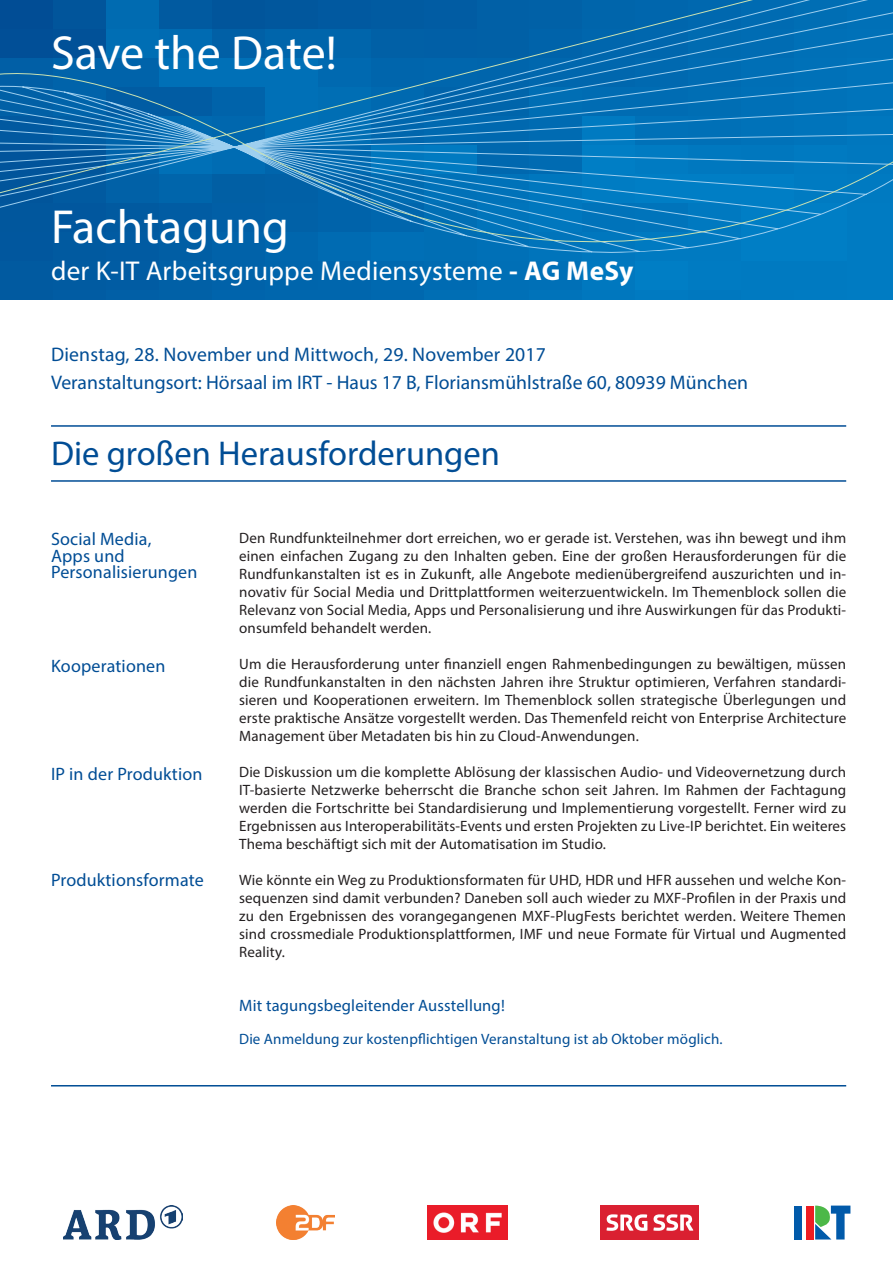
<style>
.page{position:relative;width:893px;height:1263px;background:#fff}
.page>*{position:absolute;margin:0;border:0;box-sizing:border-box;transform-origin:0 0}
.t1{font:48px "Myriad Pro";color:#fff}
.t2{font:34.5px "Myriad Pro";color:#014d95}
.t3{font:27.3px "Myriad Pro";letter-spacing:.01em;color:#fff}
.t4{font:19.65px/27.3px "Myriad Pro";color:#014d95}
.t5{font:18px/16.5px "Myriad Pro";letter-spacing:.01em;color:#014d95}
.t6{font:16.5px "Myriad Pro";letter-spacing:.01em;color:#014d95}
.t7{font:15px/18px "Myriad Pro";letter-spacing:.01em;color:#231f20;text-align:justify}
.t8{font:15px "Myriad Pro";letter-spacing:.01em;color:#014d95}
.s1{font-weight:700;font-size:27px}
.s2{font-weight:700}
</style>
<div class="page">
<div style="left:0;top:261px;width:53px;height:29px;background:#015aa0"></div>
<div style="left:53px;top:261px;width:53px;height:29px;background:#015ba1"></div>
<div style="left:106px;top:261px;width:53px;height:29px;background:#015ca3"></div>
<div style="left:159px;top:261px;width:53px;height:29px;background:#0160a6"></div>
<div style="left:212px;top:261px;width:53px;height:29px;background:#0162a9"></div>
<div style="left:265px;top:261px;width:53px;height:29px;background:#0065ac"></div>
<div style="left:318px;top:261px;width:53px;height:29px;background:#0066ad"></div>
<div style="left:371px;top:261px;width:53px;height:29px;background:#0069b0"></div>
<div style="left:424px;top:261px;width:52px;height:29px;background:#006bb2"></div>
<div style="left:476px;top:261px;width:53px;height:29px;background:#006fb6"></div>
<div style="left:529px;top:261px;width:53px;height:29px;background:#0070b7"></div>
<div style="left:582px;top:261px;width:53px;height:29px;background:#0078bf"></div>
<div style="left:635px;top:261px;width:53px;height:29px;background:#007ec5"></div>
<div style="left:688px;top:261px;width:53px;height:29px;background:#007bc2"></div>
<div style="left:741px;top:261px;width:53px;height:29px;background:#007ac1"></div>
<div style="left:794px;top:261px;width:53px;height:29px;background:#007ac1"></div>
<div style="left:847px;top:261px;width:46px;height:29px;background:#007bc2"></div>
<div style="left:0;top:290px;width:53px;height:10px;background:#015aa0"></div>
<div style="left:53px;top:290px;width:53px;height:10px;background:#015ca3"></div>
<div style="left:106px;top:290px;width:53px;height:10px;background:#015fa6"></div>
<div style="left:159px;top:290px;width:53px;height:10px;background:#0161a7"></div>
<div style="left:212px;top:290px;width:53px;height:10px;background:#0064ac"></div>
<div style="left:265px;top:290px;width:53px;height:10px;background:#0066ad"></div>
<div style="left:318px;top:290px;width:53px;height:10px;background:#0066ad"></div>
<div style="left:371px;top:290px;width:53px;height:10px;background:#0068af"></div>
<div style="left:424px;top:290px;width:52px;height:10px;background:#006eb4"></div>
<div style="left:476px;top:290px;width:53px;height:10px;background:#0070b7"></div>
<div style="left:529px;top:290px;width:53px;height:10px;background:#0073ba"></div>
<div style="left:582px;top:290px;width:53px;height:10px;background:#0077be"></div>
<div style="left:635px;top:290px;width:53px;height:10px;background:#007ac1"></div>
<div style="left:688px;top:290px;width:53px;height:10px;background:#0078bf"></div>
<div style="left:741px;top:290px;width:53px;height:10px;background:#007ac1"></div>
<div style="left:794px;top:290px;width:53px;height:10px;background:#007bc2"></div>
<div style="left:847px;top:290px;width:46px;height:10px;background:#007cc3"></div>
<div style="left:795px;top:1205px;width:7px;height:34px;background:#015aaa"></div>
<div style="left:806px;top:1205px;width:8px;height:34px;background:#ee1d23"></div>
<svg style="left:815px;top:1205px;width:35px;height:34px"></svg>
<svg style="left:0;top:0;width:893px;height:261px;background:#0a6fb3"></svg>
<hr style="left:51px;top:425px;width:795px;height:2px;background:#014d95">
<hr style="left:51px;top:480px;width:795px;height:2px;background:#014d95">
<hr style="left:51px;top:1085px;width:795px;height:1px;background:#014d95">
<img style="left:64px;top:1205px;width:119px;height:34px">
<img style="left:428px;top:1205px;width:79px;height:34px">
<div style="left:601px;top:1205px;width:98px;height:34px;background:#da2031"></div>
<svg style="left:606px;top:1214px;width:41px;height:17px"></svg>
<svg style="left:653px;top:1214px;width:40px;height:17px"></svg>
<img style="left:276px;top:1205px;width:58px;height:34px">
<h1 class="t1" style="left:51px;top:23px;width:287px">Save the Date!</h1>
<h1 class="t1" style="left:51px;top:198px;width:240px">Fachtagung</h1>
<h3 class="t3" style="left:51px;top:254px;width:584px">der K-IT Arbeitsgruppe Mediensysteme <span class="s1">-</span> <span class="s2">AG MeSy</span></h3>
<h3 class="t4" style="left:51px;top:341px;width:699px">Dienstag, 28. November und Mittwoch, 29. November 2017<br>Veranstaltungsort: Hörsaal im IRT - Haus 17 B, Floriansmühlstraße 60, 80939 München</h3>
<h2 class="t2" style="left:51px;top:432px;width:450px">Die großen Herausforderungen</h2>
<p class="t5" style="left:51px;top:530px;width:148px">Social Media,<br>Apps und<br>Personalisierungen</p>
<p class="t5" style="left:51px;top:658px;width:116px">Kooperationen</p>
<p class="t5" style="left:51px;top:766px;width:153px">IP in der Produktion</p>
<p class="t5" style="left:51px;top:872px;width:154px">Produktionsformate</p>
<p class="t7" style="left:239px;top:528px;width:609px">Den Rundfunkteilnehmer dort erreichen, wo er gerade ist. Verstehen, was ihn bewegt und ihm einen einfachen Zugang zu den Inhalten geben. Eine der großen Herausforderungen für die Rundfunkanstalten ist es in Zukunft, alle Angebote medienübergreifend auszurichten und in&shy;novativ für Social Media und Drittplattformen weiterzuentwickeln. Im Themenblock sollen die Relevanz von Social Media, Apps und Personalisierung und ihre Auswirkungen für das Produkti&shy;onsumfeld behandelt werden.</p>
<p class="t7" style="left:239px;top:654px;width:609px">Um die Herausforderung unter finanziell engen Rahmenbedingungen zu bewältigen, müssen die Rundfunkanstalten in den nächsten Jahren ihre Struktur optimieren, Verfahren standardi&shy;sieren und Kooperationen erweitern. Im Themenblock sollen strategische Überlegungen und erste praktische Ansätze vorgestellt werden. Das Themenfeld reicht von Enterprise Architecture Management über Metadaten bis hin zu Cloud-Anwendungen.</p>
<p class="t7" style="left:239px;top:762px;width:609px">Die Diskussion um die komplette Ablösung der klassischen Audio- und Videovernetzung durch IT-basierte Netzwerke beherrscht die Branche schon seit Jahren. Im Rahmen der Fachtagung werden die Fortschritte bei Standardisierung und Implementierung vorgestellt. Ferner wird zu Ergebnissen aus Interoperabilitäts-Events und ersten Projekten zu Live-IP berichtet. Ein weiteres Thema beschäftigt sich mit der Automatisation im Studio.</p>
<p class="t7" style="left:239px;top:870px;width:609px">Wie könnte ein Weg zu Produktionsformaten für UHD, HDR und HFR aussehen und welche Kon&shy;sequenzen sind damit verbunden? Daneben soll auch wieder zu MXF-Profilen in der Praxis und zu den Ergebnissen des vorangegangenen MXF-PlugFests berichtet werden. Weitere Themen sind crossmediale Produktionsplattformen, IMF und neue Formate für Virtual und Augmented Reality.</p>
<p class="t6" style="left:239px;top:995px;width:267px">Mit tagungsbegleitender Ausstellung!</p>
<p class="t8" style="left:239px;top:1029px;width:485px">Die Anmeldung zur kostenpflichtigen Veranstaltung ist ab Oktober möglich.</p>
</div>
